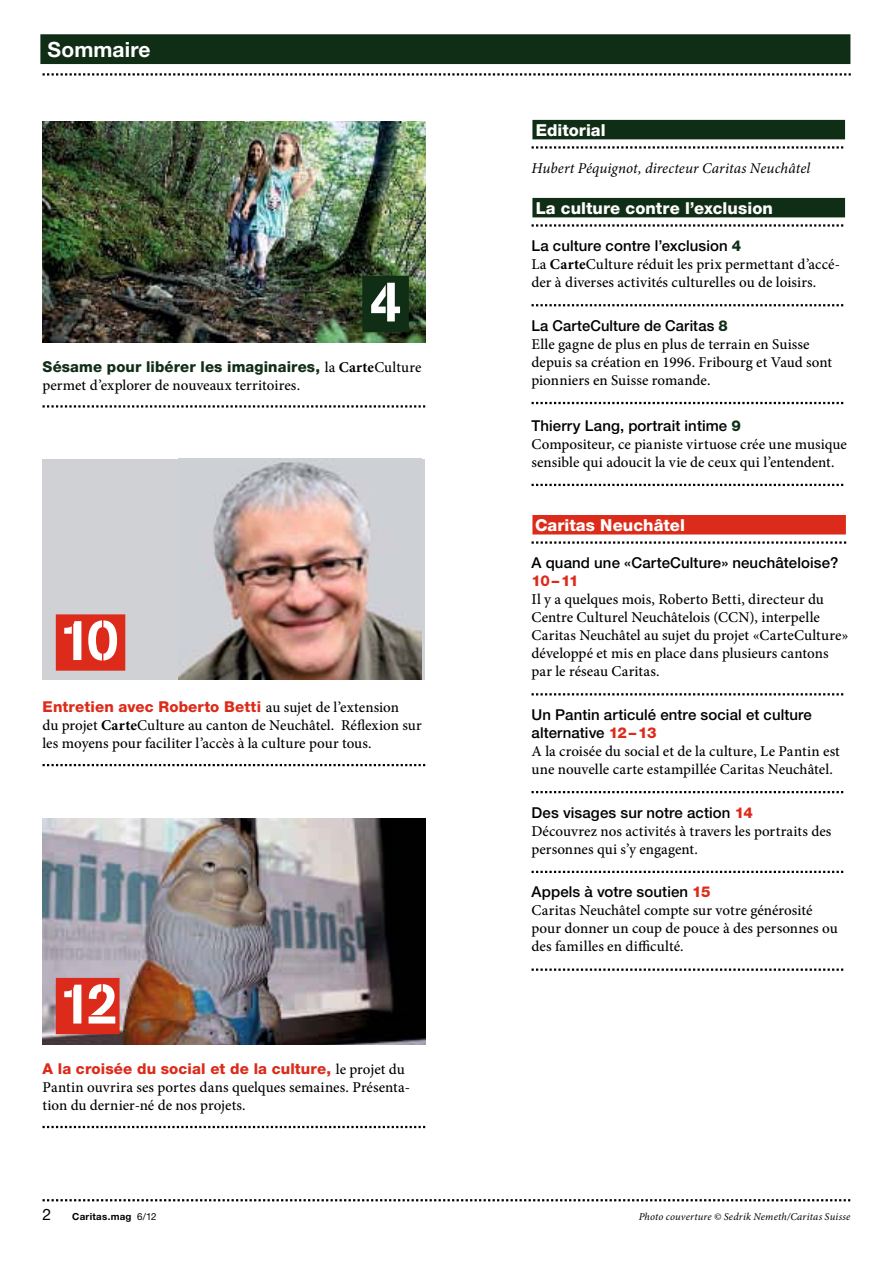
<style>
.page{position:relative;width:893px;height:1263px;background:#fff}
.page>*{position:absolute;margin:0;border:0;box-sizing:border-box;transform-origin:0 0}
.t1{font:56.25px "AG Book Stencil";color:#fff}
.t2{font:56.25px "AG Book Stencil";color:#102d16}
.t3{font:700 21px "Helvetica Neue";letter-spacing:.005em;color:#fff}
.t4{font:800 16.5px "Helvetica Neue";letter-spacing:.005em;color:#fff}
.t5{font:15.75px "Helvetica Neue";color:#000}
.t6{font:500 15px/18px "Minion Pro";color:#000}
.t7{font:500 15px/18px "Helvetica Neue";letter-spacing:.005em;color:#000}
.t8{font:800 15px "Helvetica Neue";letter-spacing:.01em;color:#dc2b1a}
.t9{font:800 15px "Helvetica Neue";letter-spacing:.01em;color:#102d16}
.t10{font:italic 15px "Minion Pro";color:#000}
.t11{font:italic 10.5px "Minion Pro";letter-spacing:.015em;color:#000}
.t12{font:700 9.75px "Helvetica Neue";letter-spacing:.03em;color:#000}
.s1{color:#fff}
.s2{font-family:"Minion Pro";font-weight:500;color:#000}
.s3{font-family:"Minion Pro";font-weight:700;color:#000}
.s4{color:#dc2b1a}
.s5{font-weight:700}
.s6{font-weight:400}
.s7{font-weight:800;color:#102d16}
.s8{font-weight:800;color:#dc2b1a}
</style>
<div class="page">
<svg style="left:43px;top:1199px;width:807px;height:2px"></svg>
<div style="left:40px;top:34px;width:810px;height:30px;background:#102d16"></div>
<svg style="left:43px;top:73px;width:808px;height:3px"></svg>
<div style="left:532px;top:120px;width:313px;height:19px;background:#102d16"></div>
<div style="left:532px;top:198px;width:313px;height:19px;background:#102d16"></div>
<div style="left:532px;top:515px;width:314px;height:19px;background:#dc2b1a"></div>
<svg style="left:531px;top:146px;width:312px;height:3px"></svg>
<svg style="left:531px;top:224px;width:312px;height:3px"></svg>
<svg style="left:531px;top:304px;width:312px;height:2px"></svg>
<svg style="left:531px;top:402px;width:312px;height:2px"></svg>
<svg style="left:531px;top:484px;width:312px;height:2px"></svg>
<svg style="left:531px;top:541px;width:315px;height:3px"></svg>
<svg style="left:531px;top:693px;width:312px;height:2px"></svg>
<svg style="left:531px;top:791px;width:312px;height:2px"></svg>
<svg style="left:531px;top:871px;width:312px;height:2px"></svg>
<svg style="left:531px;top:968px;width:312px;height:3px"></svg>
<div style="left:43px;top:459px;width:382px;height:220px;background:#cfd1d5"></div>
<img style="left:178px;top:462px;width:243px;height:217px">
<svg style="left:43px;top:764px;width:382px;height:2px"></svg>
<div style="left:56px;top:614px;width:69px;height:57px;background:#dc2b1a"></div>
<img style="left:43px;top:818px;width:382px;height:226px">
<svg style="left:43px;top:1126px;width:382px;height:2px"></svg>
<div style="left:56px;top:978px;width:64px;height:56px;background:#dc2b1a"></div>
<svg style="left:43px;top:405px;width:382px;height:2px"></svg>
<img style="left:43px;top:121px;width:382px;height:221px">
<div style="left:362px;top:276px;width:47px;height:56px;background:#102d16"></div>
<h2 class="t3" style="left:48px;top:42px;width:105px">Sommaire</h2>
<h1 class="t2" style="left:362px;top:281px;width:41px">.<span class="s1">4</span></h1>
<p class="t9" style="left:43px;top:361px;width:380px">Sésame pour libérer les imaginaires, <span class="s2">la</span> <span class="s3">Carte</span><span class="s2">Culture</span></p>
<p class="t6" style="left:43px;top:377px;width:259px">permet d’explorer de nouveaux territoires.</p>
<h1 class="t1" style="left:56px;top:620px;width:64px"><span class="s4">.</span>10</h1>
<p class="t8" style="left:43px;top:701px;width:358px">Entretien avec Roberto Betti <span class="s2">au sujet de l’extension</span></p>
<p class="t6" style="left:43px;top:718px;width:381px">du projet <span class="s5">Carte</span>Culture au canton de Neuchâtel. Réflexion sur les moyens pour faciliter l’accès à la culture pour tous.</p>
<h1 class="t1" style="left:56px;top:983px;width:64px"><span class="s4">.</span>12</h1>
<p class="t8" style="left:43px;top:1063px;width:364px">A la croisée du social et de la culture, <span class="s2">le projet du</span></p>
<p class="t6" style="left:43px;top:1080px;width:369px">Pantin ouvrira ses portes dans quelques semaines. Présenta&shy;tion du dernier-né de nos projets.</p>
<p class="t5" style="left:43px;top:1209px;width:10px">2</p>
<p class="t12" style="left:72px;top:1213px;width:86px">Caritas.mag <span class="s6">6/12</span></p>
<p class="t4" style="left:536px;top:124px;width:72px">Editorial</p>
<p class="t10" style="left:531px;top:162px;width:280px">Hubert Péquignot, directeur Caritas Neuchâtel</p>
<p class="t4" style="left:536px;top:202px;width:239px">La culture contre l’exclusion</p>
<p class="t7" style="left:531px;top:238px;width:211px">La culture contre l’exclusion <span class="s7">4</span></p>
<p class="t6" style="left:531px;top:256px;width:310px">La <span class="s5">Carte</span>Culture réduit les prix permettant d’accé&shy;der à diverses activités culturelles ou de loisirs.</p>
<p class="t7" style="left:531px;top:318px;width:198px">La CarteCulture de Caritas <span class="s7">8</span></p>
<p class="t6" style="left:531px;top:336px;width:302px">Elle gagne de plus en plus de terrain en Suisse depuis sa création en 1996. Fribourg et Vaud sont pionniers en Suisse romande.</p>
<p class="t7" style="left:531px;top:418px;width:211px">Thierry Lang, portrait intime <span class="s7">9</span></p>
<p class="t6" style="left:531px;top:436px;width:317px">Compositeur, ce pianiste virtuose crée une musique sensible qui adoucit la vie de ceux qui l’entendent.</p>
<p class="t4" style="left:535px;top:519px;width:151px">Caritas Neuchâtel</p>
<p class="t7" style="left:531px;top:555px;width:308px">A quand une «CarteCulture» neuchâteloise?</p>
<p class="t8" style="left:531px;top:575px;width:49px">10 – 11</p>
<p class="t6" style="left:531px;top:592px;width:318px">Il y a quelques mois, Roberto Betti, directeur du Centre Culturel Neuchâtelois (CCN), interpelle Caritas Neuchâtel au sujet du projet «CarteCulture» développé et mis en place dans plusieurs cantons par le réseau Caritas.</p>
<p class="t7" style="left:531px;top:707px;width:282px">Un Pantin articulé entre social et culture alternative <span class="s8">12 – 13</span></p>
<p class="t6" style="left:531px;top:743px;width:310px">A la croisée du social et de la culture, Le Pantin est une nouvelle carte estampillée Caritas Neuchâtel.</p>
<p class="t7" style="left:531px;top:805px;width:223px">Des visages sur notre action <span class="s8">14</span></p>
<p class="t6" style="left:531px;top:823px;width:301px">Découvrez nos activités à travers les portraits des personnes qui s’y engagent.</p>
<p class="t7" style="left:531px;top:884px;width:181px">Appels à votre soutien <span class="s8">15</span></p>
<p class="t6" style="left:531px;top:903px;width:308px">Caritas Neuchâtel compte sur votre générosité pour donner un coup de pouce à des personnes ou des familles en difficulté.</p>
<p class="t11" style="left:639px;top:1213px;width:213px">Photo couverture © Sedrik Nemeth/Caritas Suisse</p>
</div>
